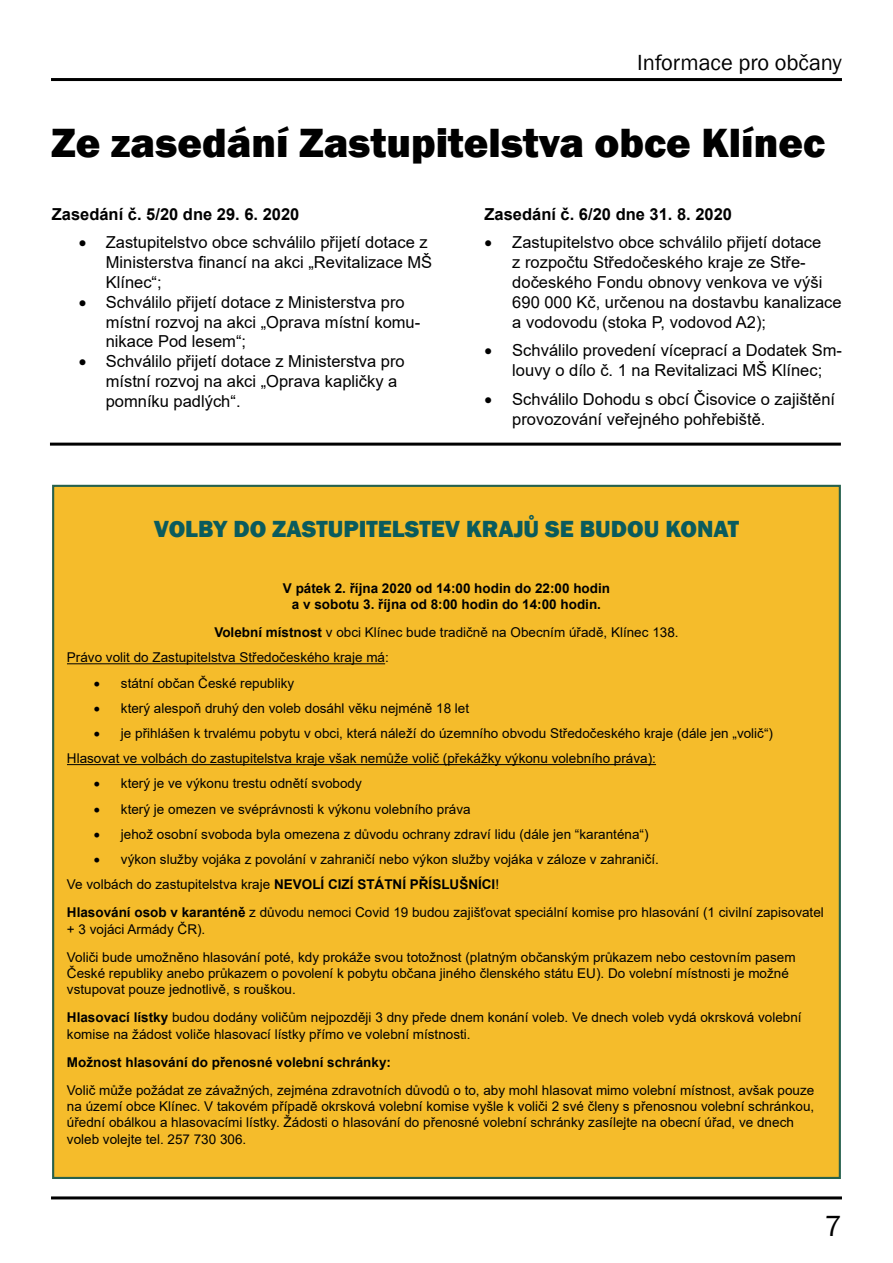
<style>
.page{position:relative;width:893px;height:1263px;background:#fff}
.page>*{position:absolute;margin:0;border:0;box-sizing:border-box;transform-origin:0 0}
.t1{font:800 42px "Franklin Gothic";color:#000}
.t2{font:30px "Franklin Gothic";color:#000}
.t3{font:800 24px "Franklin Gothic";color:#0a5b5d}
.t4{font:22.5px "Franklin Gothic";color:#000}
.t5{font:16.5px/19.8px "Arial";color:#000}
.t6{font:700 16.5px "Arial";color:#000}
.t7{font:13.5px/16.2px "Arial";color:#000}
.t8{font:700 13.5px/16.2px "Arial";color:#000;text-align:center}
.s1{font-weight:700}
</style>
<div class="page">
<hr style="left:51px;top:1196px;width:791px;height:3px;background:#000">
<hr style="left:51px;top:78px;width:791px;height:3px;background:#000">
<hr style="left:50px;top:443px;width:791px;height:3px;background:#000">
<div style="left:53px;top:486px;width:787px;height:692px;background:#f5bc2b"></div>
<hr style="left:67px;top:663px;width:318px;height:1px;background:#000">
<hr style="left:67px;top:764px;width:589px;height:1px;background:#000">
<h3 class="t4" style="left:637px;top:48px;width:206px">Informace pro občany</h3>
<h1 class="t1" style="left:51px;top:115px;width:775px">Ze zasedání Zastupitelstva obce Klínec</h1>
<p class="t6" style="left:52px;top:202px;width:249px">Zasedání č. 5/20 dne 29. 6. 2020</p>
<p class="t5" style="left:106px;top:233px;width:328px;text-indent:-27px">• Zastupitelstvo obce schválilo přijetí dotace z<br>Ministerstva financí na akci „Revitalizace MŠ<br>Klínec“;</p>
<p class="t5" style="left:106px;top:292px;width:316px;text-indent:-27px">• Schválilo přijetí dotace z Ministerstva pro místní rozvoj na akci „Oprava místní komu&shy;nikace Pod lesem“;</p>
<p class="t5" style="left:106px;top:351px;width:300px;text-indent:-27px">• Schválilo přijetí dotace z Ministerstva pro místní rozvoj na akci „Oprava kapličky a pomníku padlých“.</p>
<p class="t6" style="left:484px;top:202px;width:249px">Zasedání č. 6/20 dne 31. 8. 2020</p>
<p class="t5" style="left:512px;top:233px;width:331px;text-indent:-28px">• Zastupitelstvo obce schválilo přijetí dotace<br>z rozpočtu Středočeského kraje ze Stře&shy;dočeského Fondu obnovy venkova ve výši 690 000 Kč, určenou na dostavbu kanalizace a vodovodu (stoka P, vodovod A2);</p>
<p class="t5" style="left:484px;top:341px;width:359px;text-align:center">• Schválilo provedení víceprací a Dodatek Sm&shy;louvy o dílo č. 1 na Revitalizaci MŠ Klínec;</p>
<p class="t5" style="left:512px;top:389px;width:324px;text-indent:-28px">• Schválilo Dohodu s obcí Čisovice o zajištění provozování veřejného pohřebiště.</p>
<h3 class="t3" style="left:154px;top:513px;width:587px">VOLBY DO ZASTUPITELSTEV KRAJŮ SE BUDOU KONAT</h3>
<p class="t8" style="left:283px;top:580px;width:329px">V pátek 2. října 2020 od 14:00 hodin do 22:00 hodin a v sobotu 3. října od 8:00 hodin do 14:00 hodin.</p>
<p class="t7" style="left:67px;top:620px;width:613px;line-height:25.2px;text-indent:147px"><span class="s1">Volební místnost</span> v obci Klínec bude tradičně na Obecním úřadě, Klínec 138.<br>Právo volit do Zastupitelstva Středočeského kraje má:</p>
<p class="t7" style="left:94px;top:675px;width:202px">• státní občan České republiky</p>
<p class="t7" style="left:94px;top:700px;width:377px">• který alespoň druhý den voleb dosáhl věku nejméně 18 let</p>
<p class="t7" style="left:67px;top:720px;width:708px;line-height:25.2px;text-indent:27px">• je přihlášen k trvalému pobytu v obci, která náleží do územního obvodu Středočeského kraje (dále jen „volič“)<br>Hlasovat ve volbách do zastupitelstva kraje však nemůže volič (překážky výkonu volebního práva):</p>
<p class="t7" style="left:94px;top:775px;width:269px">• který je ve výkonu trestu odnětí svobody</p>
<p class="t7" style="left:94px;top:801px;width:378px">• který je omezen ve svéprávnosti k výkonu volebního práva</p>
<p class="t7" style="left:94px;top:826px;width:556px">• jehož osobní svoboda byla omezena z důvodu ochrany zdraví lidu (dále jen “karanténa“)</p>
<p class="t7" style="left:67px;top:847px;width:593px;line-height:25.2px;text-indent:27px">• výkon služby vojáka z povolání v zahraničí nebo výkon služby vojáka v záloze v zahraničí.<br>Ve volbách do zastupitelstva kraje <span class="s1">NEVOLÍ CIZÍ STÁTNÍ PŘÍSLUŠNÍCI</span>!</p>
<p class="t7" style="left:67px;top:904px;width:758px"><span class="s1">Hlasování osob v karanténě</span> z důvodu nemoci Covid 19 budou zajišťovat speciální komise pro hlasování (1 civilní zapisovatel + 3 vojáci Armády ČR).</p>
<p class="t7" style="left:67px;top:949px;width:730px">Voliči bude umožněno hlasování poté, kdy prokáže svou totožnost (platným občanským průkazem nebo cestovním pasem<br>České republiky anebo průkazem o povolení k pobytu občana jiného členského státu EU). Do volební místnosti je možné vstupovat pouze jednotlivě, s rouškou.</p>
<p class="t7" style="left:67px;top:1009px;width:736px"><span class="s1">Hlasovací lístky</span> budou dodány voličům nejpozději 3 dny přede dnem konání voleb. Ve dnech voleb vydá okrsková volební komise na žádost voliče hlasovací lístky přímo ve volební místnosti.</p>
<p class="t8" style="left:67px;top:1054px;width:326px">Možnost hlasování do přenosné volební schránky:</p>
<p class="t7" style="left:67px;top:1082px;width:749px">Volič může požádat ze závažných, zejména zdravotních důvodů o to, aby mohl hlasovat mimo volební místnost, avšak pouze na území obce Klínec. V takovém případě okrsková volební komise vyšle k voliči 2 své členy s přenosnou volební schránkou, úřední obálkou a hlasovacími lístky. Žádosti o hlasování do přenosné volební schránky zasílejte na obecní úřad, ve dnech voleb volejte tel. 257 730 306.</p>
<h2 class="t2" style="left:824px;top:1207px;width:19px">7</h2>
</div>
